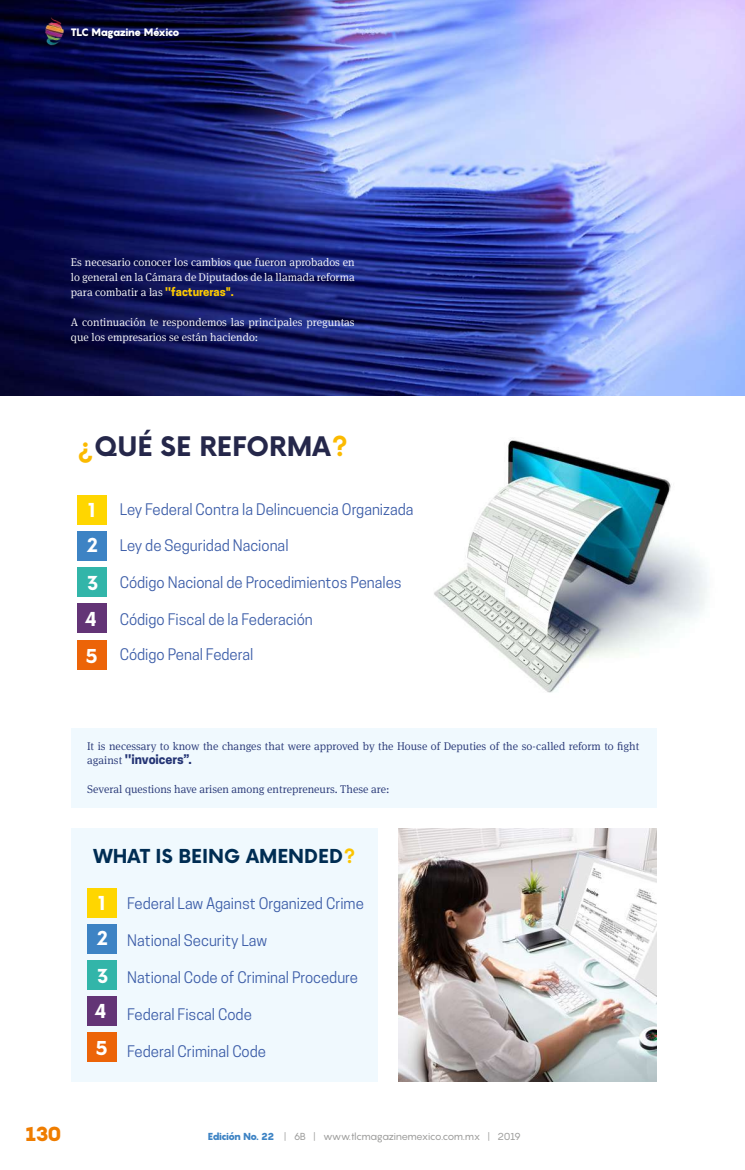
<style>
.page{position:relative;width:745px;height:1170px;background:#fff}
.page>*{position:absolute;margin:0;border:0;box-sizing:border-box;transform-origin:0 0}
.t1{font:700 26.25px "Now";color:#25274a}
.t2{font:900 20px "Pangram";color:#ef7d00}
.t3{font:700 18.75px "Now";color:#002d53}
.t4{font:700 18.75px/36.1px "Now";color:#fff}
.t5{font:15px "Cooper Hewitt";color:#3c5da8}
.t6{font:700 12.5px "Cooper Hewitt";color:#253575}
.t7{font:300 11.25px/15px "Meta Serif Pro";color:#fff;text-align:justify}
.t8{font:300 11.25px "Meta Serif Pro";color:#253575}
.t9{font:900 10.62px "Pangram";letter-spacing:-.09em;color:#fff}
.t10{font:10px "Pangram";letter-spacing:-.06em;color:#9d9d9c}
.s1{font-family:"Cooper Hewitt";font-weight:700;color:#fdcb00}
.s2{color:#fbba00}
.s3{font-family:"Meta Serif Pro";font-weight:300;font-size:11.25px}
.s4{color:#fcc400}
.s5{font-weight:900;color:#3d83c4}
</style>
<div class="page">
<img style="left:434px;top:439px;width:274px;height:254px">
<img style="left:0;top:0;width:744px;height:395px">
<div style="left:71px;top:828px;width:306px;height:253px;background:#f0f9fe"></div>
<img style="left:398px;top:828px;width:258px;height:253px">
<div style="left:71px;top:728px;width:585px;height:80px;background:#f0f9fe"></div>
<div style="left:77px;top:495px;width:30px;height:29px;background:#ffd600"></div>
<div style="left:77px;top:531px;width:30px;height:30px;background:#3d83c4"></div>
<div style="left:77px;top:567px;width:30px;height:30px;background:#32b5a9"></div>
<div style="left:77px;top:603px;width:30px;height:30px;background:#633476"></div>
<div style="left:77px;top:639px;width:30px;height:30px;background:#ec6408"></div>
<div style="left:87px;top:887px;width:30px;height:30px;background:#ffd600"></div>
<div style="left:87px;top:923px;width:30px;height:30px;background:#3d83c4"></div>
<div style="left:87px;top:959px;width:30px;height:30px;background:#32b5a9"></div>
<div style="left:87px;top:996px;width:30px;height:29px;background:#633476"></div>
<div style="left:87px;top:1032px;width:30px;height:30px;background:#ec6408"></div>
<img style="left:40px;top:17px;width:29px;height:29px">
<p class="t9" style="left:70px;top:25px;width:111px">TLC Magazine México</p>
<p class="t7" style="left:71px;top:254px;width:285px">Es necesario conocer los cambios que fueron aprobados en lo general en la Cámara de Diputados de la llamada reforma para combatir a las <span class="s1">''factureras".</span></p>
<p class="t7" style="left:71px;top:314px;width:285px">A continuación te respondemos las principales preguntas que los empresarios se están haciendo:</p>
<h1 class="t1" style="left:77px;top:426px;width:272px"><span class="s2">¿</span>QUÉ SE REFORMA<span class="s2">?</span></h1>
<p class="t4" style="left:87px;top:492px;width:12px;line-height:34.8px">1<br>2</p>
<p class="t4" style="left:85px;top:565px;width:16px;text-align:justify">3<br>4<br>5</p>
<p class="t5" style="left:120px;top:500px;width:295px">Ley Federal Contra la Delincuencia Organizada</p>
<p class="t5" style="left:120px;top:537px;width:170px">Ley de Seguridad Nacional</p>
<p class="t5" style="left:120px;top:574px;width:283px">Código Nacional de Procedimientos Penales</p>
<p class="t5" style="left:120px;top:610px;width:194px">Código Fiscal de la Federación</p>
<p class="t5" style="left:120px;top:645px;width:135px">Código Penal Federal</p>
<p class="t8" style="left:87px;top:737px;width:553px">It is necessary to know the changes that were approved by the House of Deputies of the so-called reform to fight</p>
<p class="t6" style="left:87px;top:751px;width:106px"><span class="s3">against</span> ''invoicers”.</p>
<p class="t8" style="left:87px;top:780px;width:303px">Several questions have arisen among entrepreneurs. These are:</p>
<p class="t3" style="left:93px;top:842px;width:263px">WHAT IS BEING AMENDED<span class="s4">?</span></p>
<p class="t4" style="left:97px;top:885px;width:12px;line-height:34.8px">1<br>2</p>
<p class="t4" style="left:94px;top:957px;width:16px;text-align:justify">3<br>4<br>5</p>
<p class="t5" style="left:127px;top:894px;width:238px">Federal Law Against Organized Crime</p>
<p class="t5" style="left:127px;top:931px;width:141px">National Security Law</p>
<p class="t5" style="left:127px;top:968px;width:232px">National Code of Criminal Procedure</p>
<p class="t5" style="left:127px;top:1005px;width:126px">Federal Fiscal Code</p>
<p class="t5" style="left:127px;top:1041px;width:140px">Federal Criminal Code</p>
<h2 class="t2" style="left:25px;top:1119px;width:38px">130</h2>
<p class="t10" style="left:207px;top:1129px;width:314px"><span class="s5">Edición No. 22</span> | 6B | www.tlcmagazinemexico.com.mx | 2019</p>
</div>
